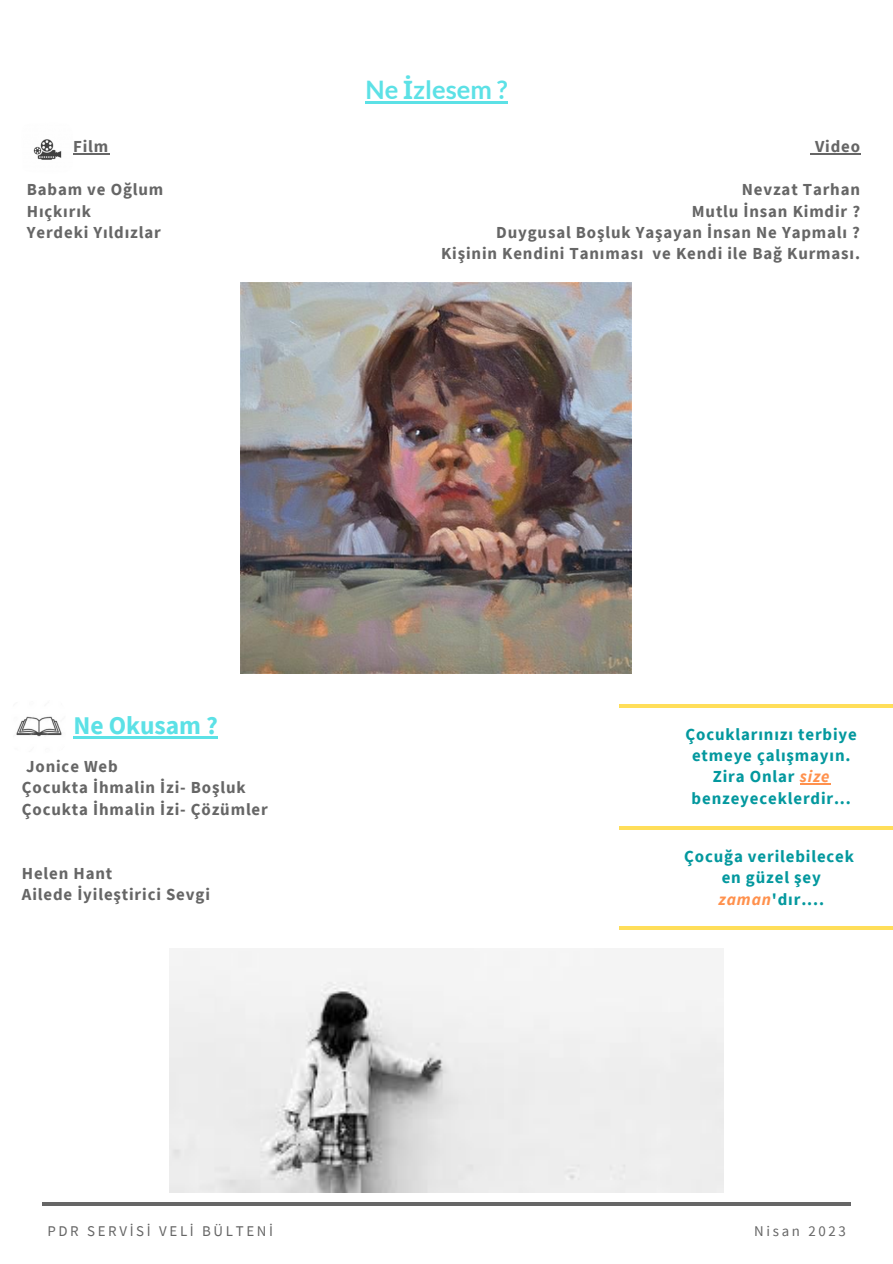
<style>
.page{position:relative;width:893px;height:1264px;background:#fff}
.page>*{position:absolute;margin:0;border:0;box-sizing:border-box;transform-origin:0 0}
.t1{font:700 25.5px "Lato";color:#5ce1e6}
.t2{font:700 25.5px "Source Sans Pro";color:#5ce1e6}
.t3{font:700 16.8px/21.3px "Source Sans Pro";letter-spacing:.05em;color:#666}
.t4{font:700 16.8px/21.3px "Source Sans Pro";letter-spacing:.05em;color:#03989e;text-align:center}
.t5{font:14.85px "Source Sans Pro";letter-spacing:.18em;color:#666}
.s1{font-family:"Noto Sans"}
.s2{font-style:italic;color:#ff914d}
</style>
<div class="page">
<img style="left:169px;top:948px;width:554px;height:243px">
<hr style="left:42px;top:1202px;width:808px;height:3px;background:#666">
<hr style="left:619px;top:926px;width:273px;height:4px;background:#ffde59">
<hr style="left:619px;top:826px;width:273px;height:4px;background:#ffde59">
<hr style="left:619px;top:704px;width:273px;height:3px;background:#ffde59">
<img style="left:33px;top:139px;width:29px;height:21px">
<img style="left:16px;top:716px;width:46px;height:21px">
<img style="left:240px;top:282px;width:392px;height:391px">
<hr style="left:799px;top:783px;width:31px;height:1px;background:#ff914d">
<hr style="left:73px;top:736px;width:145px;height:2px;background:#5ce1e6">
<hr style="left:365px;top:101px;width:142px;height:2px;background:#5ce1e6">
<hr style="left:815px;top:153px;width:45px;height:2px;background:#666">
<hr style="left:73px;top:153px;width:36px;height:2px;background:#666">
<p class="t3" style="left:73px;top:136px;width:37px">Film</p>
<p class="t3" style="left:27px;top:178px;width:138px">Babam ve Oğlum<br>Hıçkırık<br>Yerdeki Yıldızlar</p>
<h1 class="t1" style="left:365px;top:74px;width:143px">Ne <span class="s1">İ</span>zlesem ?</h1>
<p class="t3" style="left:815px;top:136px;width:47px">Video</p>
<p class="t3" style="left:441px;top:178px;width:420px;text-align:right">Nevzat Tarhan<br>Mutlu İnsan Kimdir ?<br>Duygusal Boşluk Yaşayan İnsan Ne Yapmalı ?<br>Kişinin Kendini Tanıması ve Kendi ile Bağ Kurması.</p>
<h1 class="t2" style="left:73px;top:708px;width:146px">Ne Okusam ?</h1>
<p class="t3" style="left:22px;top:755px;width:247px">Jonice Web<br>Çocukta İhmalin İzi- Boşluk<br>Çocukta İhmalin İzi- Çözümler</p>
<p class="t3" style="left:22px;top:862px;width:188px">Helen Hant<br>Ailede İyileştirici Sevgi</p>
<p class="t4" style="left:685px;top:723px;width:173px">Çocuklarınızı terbiye etmeye çalışmayın.<br>Zira Onlar <span class="s2">size </span>benzeyeceklerdir...</p>
<p class="t4" style="left:684px;top:845px;width:171px">Çocuğa verilebilecek en güzel şey <span class="s2">zaman</span>'dır....</p>
<p class="t5" style="left:47px;top:1220px;width:227px">PDR SERVİSİ VELİ BÜLTENİ</p>
<p class="t5" style="left:754px;top:1221px;width:93px">Ni san 2023</p>
</div>
